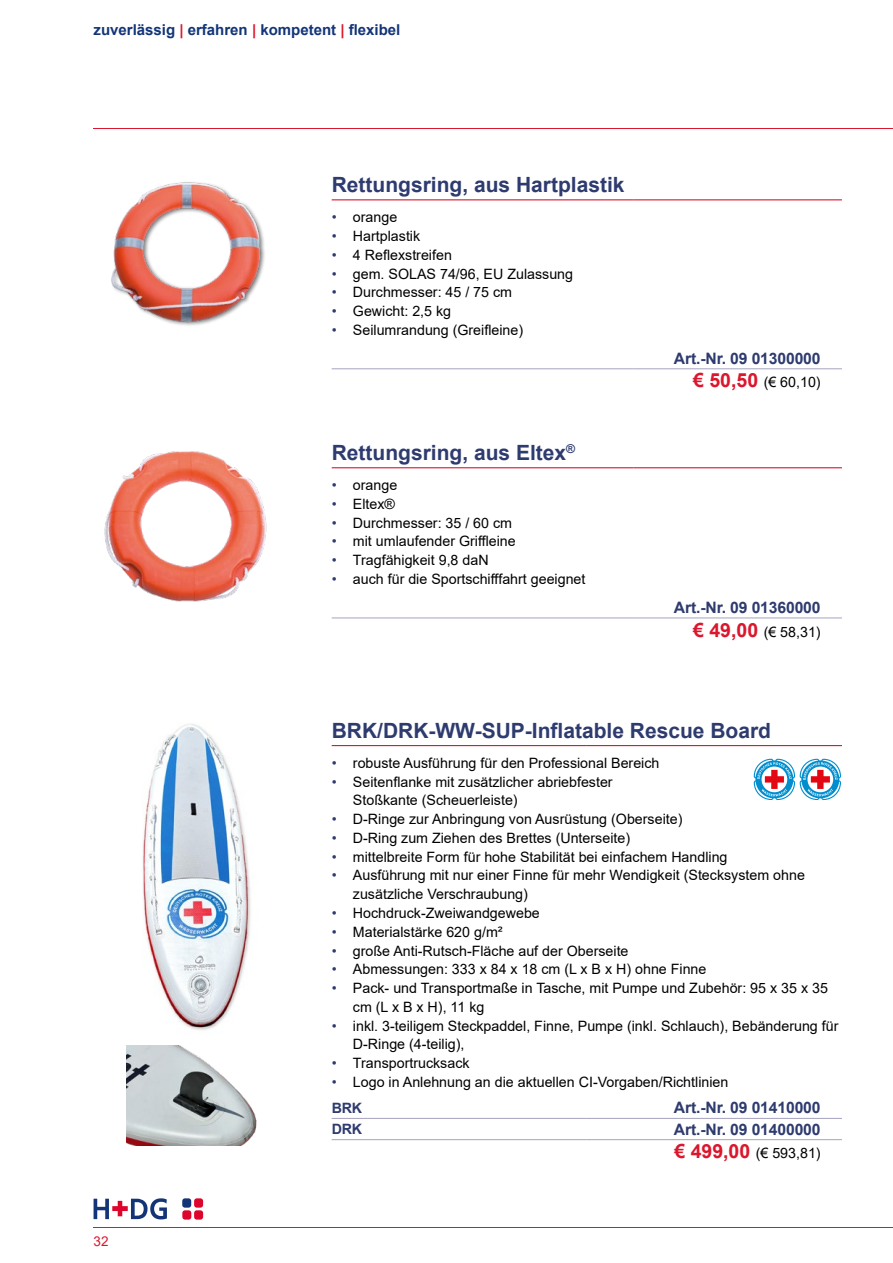
<style>
.page{position:relative;width:893px;height:1263px;background:#fff}
.page>*{position:absolute;margin:0;border:0;box-sizing:border-box;transform-origin:0 0}
.NEU__Produktname{font:700 21px "Arial";color:#2e3b6f}
.Größen{font:700 15.75px "Arial";letter-spacing:-.01em;color:#2e3b6f}
.t1{font:700 15px "Arial";color:#133578}
.Preise{font:14.25px/18.8px "Arial";color:#000}
.Größen-2{font:700 14.25px "Arial";letter-spacing:-.01em;color:#2e3b6f}
.t2{font:13.5px "Arial";color:#dc162d}
.s1{color:#dc162d}
.s2{color:#2e3b6f}
.s3{font-weight:700;font-size:19.5px;color:#dc162d}
</style>
<div class="page">
<svg style="left:94px;top:1198px;width:73px;height:21px"></svg>
<div style="left:182px;top:1198px;width:9px;height:9px;background:#133578;border-radius:3px"></div>
<div style="left:194px;top:1198px;width:9px;height:9px;background:#dd052b;border-radius:3px"></div>
<div style="left:182px;top:1210px;width:9px;height:9px;background:#dd052b;border-radius:3px"></div>
<div style="left:194px;top:1210px;width:9px;height:9px;background:#dd052b;border-radius:3px"></div>
<hr style="left:94px;top:1227px;width:799px;height:1px;background:#dc162d">
<hr style="left:94px;top:128px;width:799px;height:1px;background:#dc162d">
<hr style="left:332px;top:745px;width:255px;height:1px;background:#dc162d">
<hr style="left:587px;top:745px;width:255px;height:1px;background:#dc162d">
<hr style="left:332px;top:1118px;width:255px;height:1px;background:#a5a3bf">
<hr style="left:587px;top:1118px;width:255px;height:1px;background:#a5a3bf">
<hr style="left:332px;top:1139px;width:255px;height:1px;background:#a5a3bf">
<hr style="left:587px;top:1139px;width:255px;height:1px;background:#a5a3bf">
<img style="left:142px;top:723px;width:109px;height:308px">
<img style="left:127px;top:1045px;width:130px;height:101px">
<svg style="left:753px;top:758px;width:88px;height:42px"></svg>
<hr style="left:332px;top:199px;width:302px;height:1px;background:#dc162d">
<hr style="left:634px;top:199px;width:208px;height:1px;background:#dc162d">
<hr style="left:332px;top:368px;width:302px;height:1px;background:#a5a3bf">
<hr style="left:634px;top:368px;width:208px;height:1px;background:#a5a3bf">
<img style="left:111px;top:182px;width:154px;height:144px">
<hr style="left:332px;top:467px;width:302px;height:1px;background:#dc162d">
<hr style="left:634px;top:467px;width:208px;height:1px;background:#dc162d">
<hr style="left:332px;top:618px;width:302px;height:1px;background:#a5a3bf">
<hr style="left:634px;top:618px;width:208px;height:1px;background:#a5a3bf">
<img style="left:104px;top:451px;width:163px;height:151px">
<p class="t1" style="left:94px;top:19px;width:308px">zuverlässig <span class="s1">|</span> erfahren <span class="s1">|</span> kompetent <span class="s1">|</span> flexibel</p>
<p class="NEU__Produktname" style="left:332px;top:170px;width:294px">Rettungsring, aus Hartplastik</p>
<p class="Preise" style="left:332px;top:208px;width:67px"><span class="s2">•</span> orange</p>
<p class="Preise" style="left:332px;top:227px;width:90px"><span class="s2">•</span> Hartplastik</p>
<p class="Preise" style="left:332px;top:245px;width:122px"><span class="s2">•</span> 4 Reflexstreifen</p>
<p class="Preise" style="left:332px;top:264px;width:243px"><span class="s2">•</span> gem. SOLAS 74/96, EU Zulassung</p>
<p class="Preise" style="left:332px;top:283px;width:182px"><span class="s2">•</span> Durchmesser: 45 / 75 cm</p>
<p class="Preise" style="left:332px;top:302px;width:121px"><span class="s2">•</span> Gewicht: 2,5 kg</p>
<p class="Preise" style="left:332px;top:320px;width:193px"><span class="s2">•</span> Seilumrandung (Greifleine)</p>
<p class="NEU__Produktname" style="left:332px;top:438px;width:245px">Rettungsring, aus Eltex<sup>®</sup></p>
<p class="Preise" style="left:332px;top:476px;width:67px"><span class="s2">•</span> orange</p>
<p class="Preise" style="left:332px;top:494px;width:65px"><span class="s2">•</span> Eltex®</p>
<p class="Preise" style="left:332px;top:513px;width:182px"><span class="s2">•</span> Durchmesser: 35 / 60 cm</p>
<p class="Preise" style="left:332px;top:532px;width:186px"><span class="s2">•</span> mit umlaufender Griffleine</p>
<p class="Preise" style="left:332px;top:551px;width:158px"><span class="s2">•</span> Tragfähigkeit 9,8 daN</p>
<p class="Preise" style="left:332px;top:569px;width:255px"><span class="s2">•</span> auch für die Sportschifffahrt geeignet</p>
<p class="Größen" style="left:674px;top:347px;width:148px">Art.-Nr. 09 01300000</p>
<p class="Preise" style="left:693px;top:373px;width:129px"><span class="s3">€ 50,50</span> (€ 60,10)</p>
<p class="Größen" style="left:674px;top:596px;width:148px">Art.-Nr. 09 01360000</p>
<p class="Preise" style="left:693px;top:622px;width:129px"><span class="s3">€ 49,00</span> (€ 58,31)</p>
<p class="t2" style="left:94px;top:1232px;width:17px">32</p>
<p class="NEU__Produktname" style="left:332px;top:716px;width:441px">BRK/DRK-WW-SUP-Inflatable Rescue Board</p>
<p class="Preise" style="left:332px;top:753px;width:329px"><span class="s2">•</span> robuste Ausführung für den Professional Bereich</p>
<p class="Preise" style="left:353px;top:772px;width:261px;text-indent:-21px"><span class="s2">•</span> Seitenflanke mit zusätzlicher abriebfester<br>Stoßkante (Scheuerleiste)</p>
<p class="Preise" style="left:332px;top:810px;width:352px"><span class="s2">•</span> D-Ringe zur Anbringung von Ausrüstung (Oberseite)</p>
<p class="Preise" style="left:332px;top:828px;width:300px"><span class="s2">•</span> D-Ring zum Ziehen des Brettes (Unterseite)</p>
<p class="Preise" style="left:332px;top:847px;width:397px"><span class="s2">•</span> mittelbreite Form für hohe Stabilität bei einfachem Handling</p>
<p class="Preise" style="left:353px;top:866px;width:453px;text-indent:-21px"><span class="s2">•</span> Ausführung mit nur einer Finne für mehr Wendigkeit (Stecksystem ohne zusätzliche Verschraubung)</p>
<p class="Preise" style="left:332px;top:903px;width:210px"><span class="s2">•</span> Hochdruck-Zweiwandgewebe</p>
<p class="Preise" style="left:332px;top:922px;width:172px"><span class="s2">•</span> Materialstärke 620 g/m²</p>
<p class="Preise" style="left:332px;top:941px;width:298px"><span class="s2">•</span> große Anti-Rutsch-Fläche auf der Oberseite</p>
<p class="Preise" style="left:332px;top:960px;width:376px"><span class="s2">•</span> Abmessungen: 333 x 84 x 18 cm (L x B x H) ohne Finne</p>
<p class="Preise" style="left:353px;top:978px;width:476px;text-indent:-21px"><span class="s2">•</span> Pack- und Transportmaße in Tasche, mit Pumpe und Zubehör: 95 x 35 x 35 cm (L x B x H), 11 kg</p>
<p class="Preise" style="left:353px;top:1016px;width:487px;text-indent:-21px"><span class="s2">•</span> inkl. 3-teiligem Steckpaddel, Finne, Pumpe (inkl. Schlauch), Bebänderung für<br>D-Ringe (4-teilig),</p>
<p class="Preise" style="left:332px;top:1053px;width:139px"><span class="s2">•</span> Transportrucksack</p>
<p class="Preise" style="left:332px;top:1072px;width:398px"><span class="s2">•</span> Logo in Anlehnung an die aktuellen CI-Vorgaben/Richtlinien</p>
<p class="Größen-2" style="left:332px;top:1098px;width:32px">BRK</p>
<p class="Größen" style="left:674px;top:1097px;width:148px">Art.-Nr. 09 01410000</p>
<p class="Größen-2" style="left:332px;top:1119px;width:32px">DRK</p>
<p class="Größen" style="left:674px;top:1118px;width:148px">Art.-Nr. 09 01400000</p>
<p class="Preise" style="left:674px;top:1144px;width:148px"><span class="s3">€ 499,00</span> (€ 593,81)</p>
</div>
